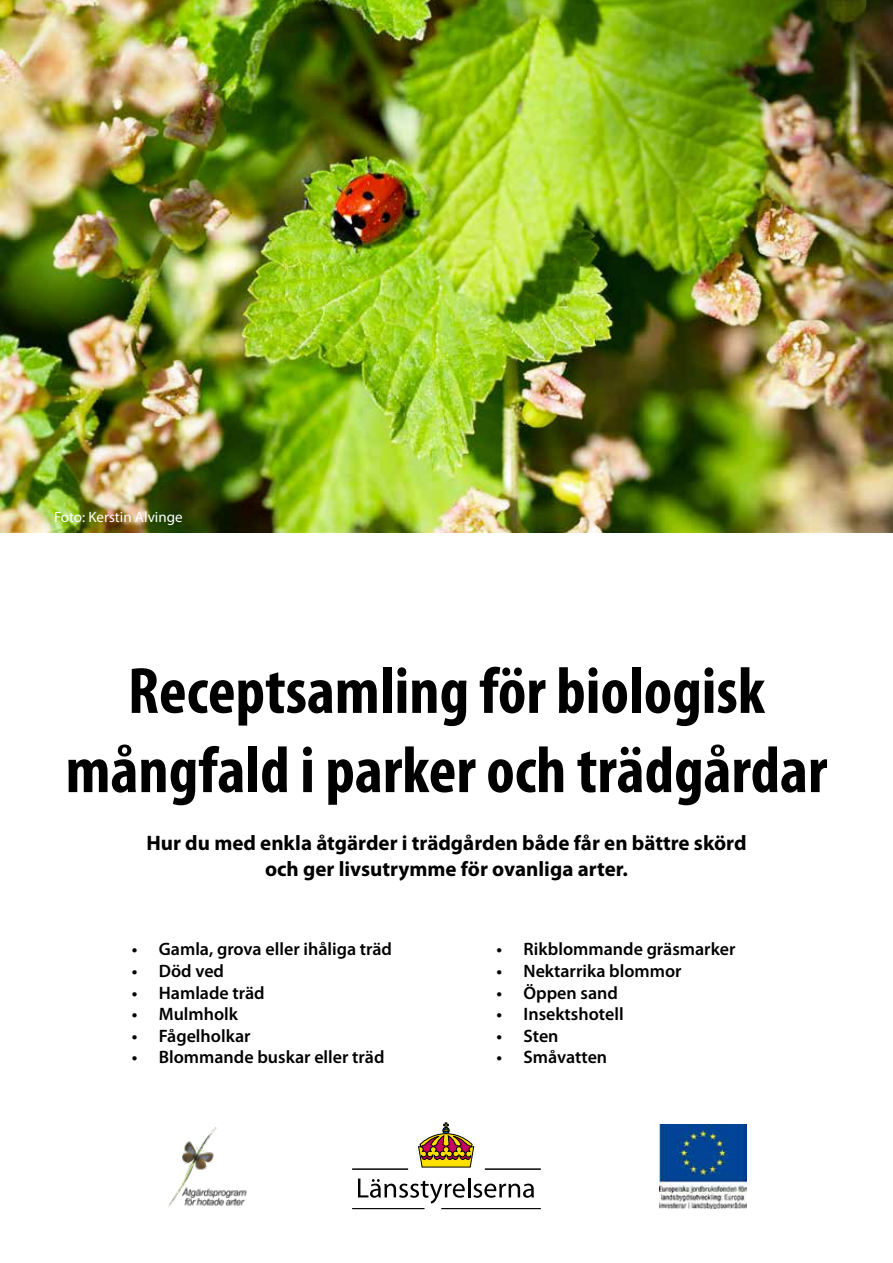
<style>
.page{position:relative;width:893px;height:1263px;background:#fff}
.page>*{position:absolute;margin:0;border:0;box-sizing:border-box;transform-origin:0 0}
.t1{font:700 condensed 66px/79.2px "Myriad Pro";color:#000;text-align:center}
.t2{font:700 21px/25.2px "Myriad Pro";color:#000;text-align:center}
.t3{font:600 18px "Myriad Pro";color:#000}
.t4{font:15px "Myriad Pro";color:#fff}
</style>
<div class="page">
<img style="left:0;top:0;width:893px;height:532px">
<svg style="left:358px;top:1178px;width:107px;height:25px"></svg>
<hr style="left:468px;top:1177px;width:2px;height:20px;background:#000">
<svg style="left:473px;top:1183px;width:61px;height:15px"></svg>
<hr style="left:352px;top:1169px;width:56px;height:1px;background:#000">
<hr style="left:485px;top:1169px;width:56px;height:1px;background:#000">
<hr style="left:441px;top:1208px;width:100px;height:1px;background:#000">
<hr style="left:352px;top:1208px;width:72px;height:1px;background:#000">
<svg style="left:418px;top:1123px;width:56px;height:44px"></svg>
<img style="left:659px;top:1124px;width:87px;height:85px">
<img style="left:168px;top:1127px;width:79px;height:80px">
<p class="t4" style="left:54px;top:509px;width:130px">Foto: Kerstin Alvinge</p>
<h1 class="t1" style="left:66px;top:652px;width:763px">Receptsamling för biologisk mångfald i parker och trädgårdar</h1>
<p class="t2" style="left:146px;top:831px;width:602px">Hur du med enkla åtgärder i trädgården både får en bättre skörd och ger livsutrymme för ovanliga arter.</p>
<p class="t3" style="left:132px;top:939px;width:262px">• Gamla, grova eller ihåliga träd</p>
<p class="t3" style="left:132px;top:961px;width:94px">• Död ved</p>
<p class="t3" style="left:132px;top:983px;width:134px">• Hamlade träd</p>
<p class="t3" style="left:132px;top:1004px;width:108px">• Mulmholk</p>
<p class="t3" style="left:132px;top:1026px;width:120px">• Fågelholkar</p>
<p class="t3" style="left:132px;top:1047px;width:254px">• Blommande buskar eller träd</p>
<p class="t3" style="left:496px;top:939px;width:240px">• Rikblommande gräsmarker</p>
<p class="t3" style="left:496px;top:961px;width:187px">• Nektarrika blommor</p>
<p class="t3" style="left:496px;top:983px;width:123px">• Öppen sand</p>
<p class="t3" style="left:496px;top:1004px;width:129px">• Insektshotell</p>
<p class="t3" style="left:496px;top:1026px;width:64px">• Sten</p>
<p class="t3" style="left:496px;top:1047px;width:112px">• Småvatten</p>
</div>
